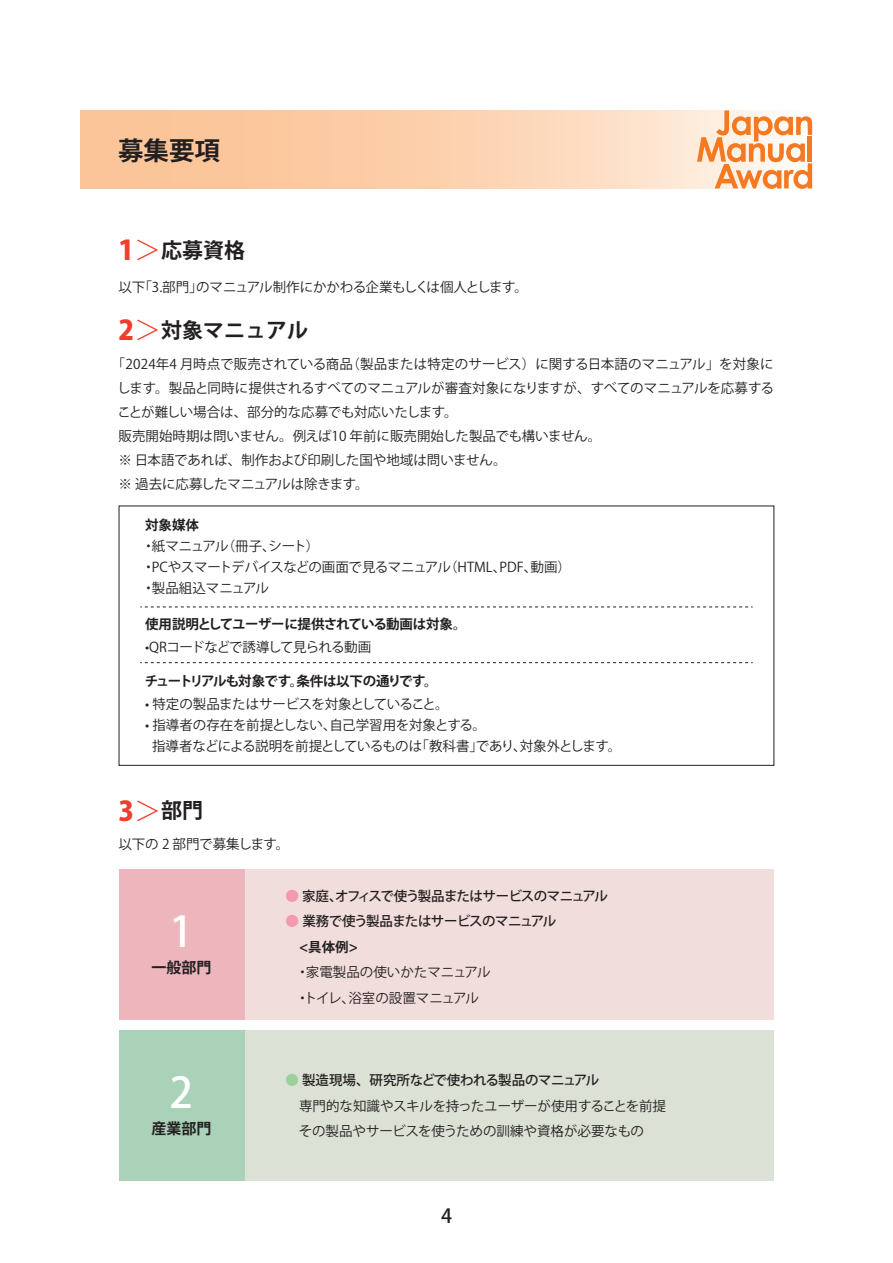
<style>
.page{position:relative;width:893px;height:1263px;background:#fff}
.page>*{position:absolute;margin:0;border:0;box-sizing:border-box;transform-origin:0 0}
.t1{font:500 42px "Koz Go Pr 6 N";color:#fff}
.t2{font:300 27px "Koz Go Pr 6 N";color:#ef3e2e}
.t3{font:700 25.5px "Koz Go Pr 6 N";color:#231f20}
.t4{font:700 21px "Koz Go Pr 6 N";color:#231f20}
.t5{font:500 19.5px "Koz Go Pr 6 N";color:#231f20}
.t6{font:700 15px "Koz Go Pr 6 N";color:#231f20}
.t7{font:13.5px/24px "Koz Go Pr 6 N";letter-spacing:-.01em;color:#231f20}
.t8{font:13.5px "Koz Go Pr 6 N";letter-spacing:.01em;color:#231f20}
.t9{font:500 13.5px/25.5px "Koz Go Pr 6 N";letter-spacing:-.05em;color:#231f20}
.t10{font:700 13.5px "Koz Go Pr 6 N";letter-spacing:-.03em;color:#231f20}
.t11{font:13.5px "Koz Go Pr 6 N";letter-spacing:-.04em;color:#231f20}
.t12{font:13.5px "Koz Go Pr 6 N";letter-spacing:-.035em;color:#231f20}
.t13{font:13.5px "Koz Go Pr 6 N";letter-spacing:-.03em;color:#231f20}
.t14{font:700 13.5px "Koz Go Pr 6 N";letter-spacing:-.05em;color:#231f20}
.t15{font:500 13.5px "Koz Go Pr 6 N";letter-spacing:-.07em;color:#231f20}
.t16{font:13.5px "Koz Go Pr 6 N";letter-spacing:-.045em;color:#231f20}
.s1{font-weight:800}
.s2{color:#f499b0}
.s3{font-weight:700}
.s4{font-weight:500;color:#9cd19c}
.s5{font-weight:500}
</style>
<div class="page">
<svg style="left:81px;top:110px;width:616px;height:78px;background:#fcd0ad"></svg>
<svg style="left:697px;top:110px;width:115px;height:79px"></svg>
<div style="left:244px;top:870px;width:530px;height:150px;background:#f1dddc"></div>
<div style="left:119px;top:870px;width:125px;height:150px;background:#edb6bd"></div>
<div style="left:244px;top:1031px;width:530px;height:150px;background:#dbe1d4"></div>
<div style="left:119px;top:1031px;width:125px;height:150px;background:#aad2b8"></div>
<div style="left:119px;top:506px;width:655px;height:260px;border:1px solid #231f20"></div>
<svg style="left:140px;top:606px;width:613px;height:1px"></svg>
<svg style="left:140px;top:662px;width:613px;height:1px"></svg>
<h3 class="t3" style="left:118px;top:136px;width:104px">募集要項</h3>
<h2 class="t2" style="left:119px;top:235px;width:44px">＞<span class="s1">1</span></h2>
<h3 class="t4" style="left:161px;top:239px;width:85px">応募資格</h3>
<p class="t7" style="left:138px;top:276px;width:66px">「3.部門」</p>
<p class="t12" style="left:196px;top:280px;width:333px">のマニュアル制作にかかわる企業もしくは個人とします。</p>
<p class="t7" style="left:118px;top:276px;width:28px">以下</p>
<h2 class="t2" style="left:119px;top:315px;width:44px">＞<span class="s1">2</span></h2>
<h3 class="t4" style="left:161px;top:318px;width:148px">対象マニュアル</h3>
<p class="t8" style="left:346px;top:357px;width:429px">（製品または特定のサービス）に関する日本語のマニュアル」を対象に</p>
<p class="t7" style="left:117px;top:352px;width:658px;text-indent:-5px">「2024年4 月時点で販売されている商品<br>します。製品と同時に提供されるすべてのマニュアルが審査対象になりますが、すべてのマニュアルを応募することが難しい場合は、部分的な応募でも対応いたします。<br>販売開始時期は問いません。例えば10 年前に販売開始した製品でも構いません。<br>※ 日本語であれば、制作および印刷した国や地域は問いません。<br>※ 過去に応募したマニュアルは除きます。</p>
<p class="t10" style="left:145px;top:517px;width:55px">対象媒体</p>
<p class="t7" style="left:222px;top:535px;width:55px">（冊子、</p>
<p class="t7" style="left:269px;top:535px;width:52px">シート(</p>
<p class="t7" style="left:152px;top:535px;width:78px">紙マニュアル</p>
<p class="t7" style="left:142px;top:535px;width:15px">・</p>
<p class="t13" style="left:152px;top:560px;width:301px">PCやスマートデバイスなどの画面で見るマニュアル</p>
<p class="t7" style="left:444px;top:556px;width:64px">（HTML、</p>
<p class="t7" style="left:531px;top:556px;width:42px">動画(</p>
<p class="t7" style="left:500px;top:556px;width:39px">PDF、</p>
<p class="t7" style="left:152px;top:557px;width:119px;line-height:21px;text-indent:-10px">・<br>製品組込マニュアル</p>
<p class="t7" style="left:142px;top:577px;width:15px">・</p>
<p class="t10" style="left:145px;top:617px;width:323px">使用説明としてユーザーに提供されている動画は対象。</p>
<p class="t11" style="left:145px;top:639px;width:228px">•QRコードなどで誘導して見られる動画</p>
<p class="t14" style="left:145px;top:674px;width:294px">チュートリアルも対象です条件は以下の通りです。</p>
<p class="t10" style="left:290px;top:674px;width:15px">。</p>
<p class="t7" style="left:329px;top:694px;width:158px;line-height:21px;text-indent:-184px">• 特定の製品またはサービスを対象としていること。<br>自己学習用を対象とする。</p>
<p class="t7" style="left:145px;top:713px;width:193px">• 指導者の存在を前提としない、</p>
<p class="t16" style="left:152px;top:738px;width:272px">指導者などによる説明を前提としているものは</p>
<p class="t7" style="left:415px;top:734px;width:69px">「教科書」</p>
<p class="t11" style="left:476px;top:738px;width:147px">であり対象外とします。</p>
<p class="t7" style="left:513px;top:734px;width:15px">、</p>
<h2 class="t2" style="left:119px;top:796px;width:44px">＞<span class="s1">3</span></h2>
<h3 class="t4" style="left:161px;top:799px;width:44px">部門</h3>
<p class="t7" style="left:118px;top:832px;width:172px">以下の 2 部門で募集します。</p>
<h1 class="t1" style="left:170px;top:908px;width:25px">1</h1>
<p class="t6" style="left:151px;top:959px;width:61px">一般部門</p>
<h1 class="t1" style="left:170px;top:1069px;width:25px">2</h1>
<p class="t6" style="left:151px;top:1120px;width:61px">産業部門</p>
<p class="t15" style="left:335px;top:888px;width:274px">オフィスで使う製品またはサービスのマニュアル</p>
<p class="t9" style="left:286px;top:883px;width:59px"><span class="s2">●</span> 家庭、</p>
<p class="t9" style="left:299px;top:909px;width:259px;text-indent:-14px"><span class="s2">●</span> 業務で使う製品またはサービスのマニュアル<span class="s3">&lt;具体例&lt;</span></p>
<p class="t7" style="left:306px;top:960px;width:186px">家電製品の使いかたマニュアル</p>
<p class="t7" style="left:286px;top:960px;width:25px">　・</p>
<p class="t7" style="left:348px;top:986px;width:132px">浴室の設置マニュアル</p>
<p class="t7" style="left:304px;top:986px;width:53px">トイレ、</p>
<p class="t7" style="left:286px;top:986px;width:25px">　・</p>
<p class="t7" style="left:286px;top:1068px;width:382px;line-height:25.5px"><span class="s4">●</span> <span class="s5">製造現場、研究所などで使われる製品のマニュアル<br></span>　専門的な知識やスキルを持ったユーザーが使用することを前提　その製品やサービスを使うための訓練や資格が必要なもの</p>
<h3 class="t5" style="left:441px;top:1204px;width:12px">4</h3>
</div>
